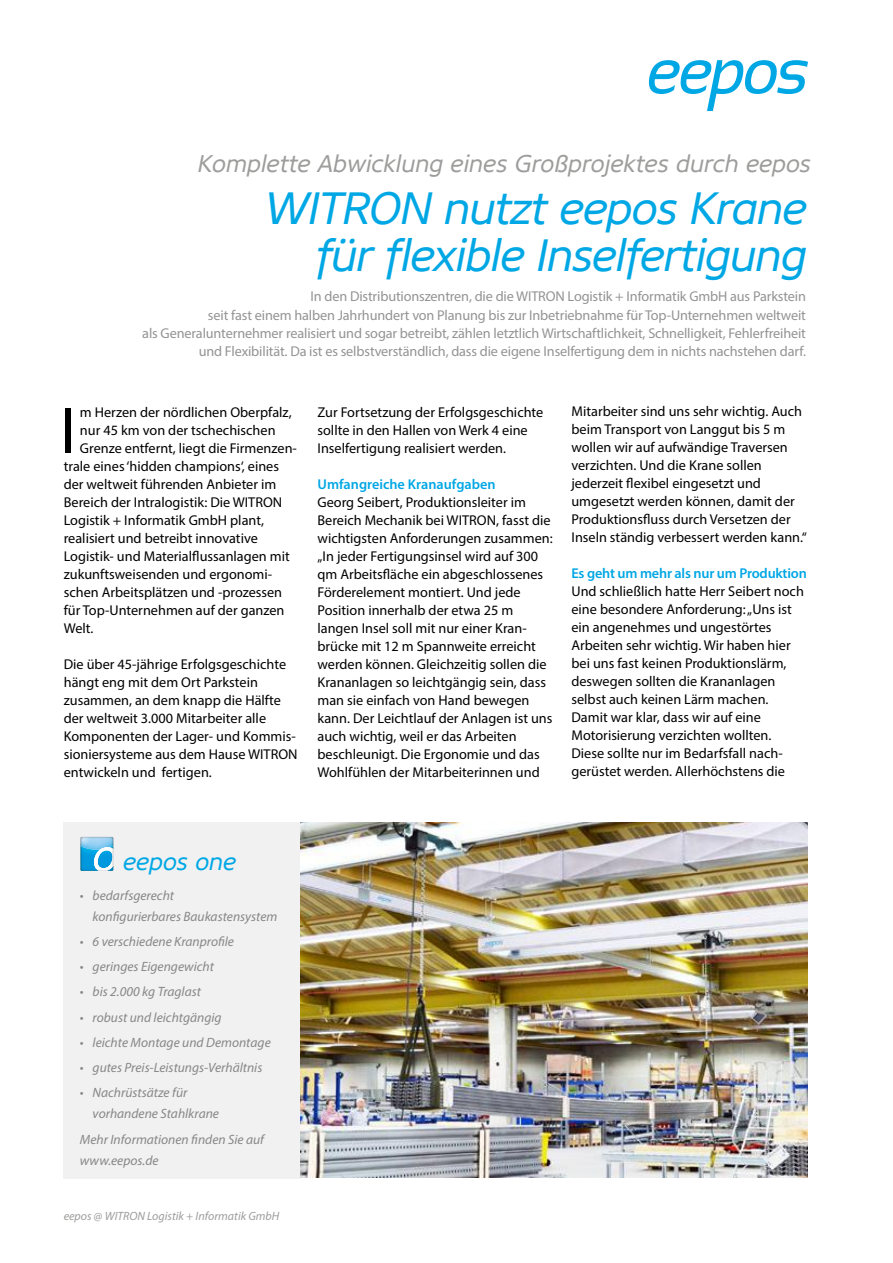
<style>
.page{position:relative;width:893px;height:1263px;background:#fff}
.page>*{position:absolute;margin:0;border:0;box-sizing:border-box;transform-origin:0 0}
.t1{font:66px "Myriad Pro";color:#000}
.t2{font:italic 45px/46.5px "Core Sans N45";letter-spacing:-.02em;color:#00a7e5;text-align:right}
.t3{font:italic 24px "Core Sans N45";color:#9d9d9c}
.t4{font:italic 24px "Core Sans N45";color:#00a7e5}
.t5{font:14.25px/18px "Myriad Pro";color:#000}
.t6{font:14.25px/18.3px "Myriad Pro";letter-spacing:-.01em;color:#878787;text-align:right}
.t7{font:600 14.25px "Myriad Pro";letter-spacing:-.01em;color:#00a7e5}
.t8{font:italic 13.5px/21px "Myriad Pro";color:#878787}
.t9{font:italic 12px "Myriad Pro";color:#9d9d9c}
</style>
<div class="page">
<div style="left:63px;top:822px;width:236px;height:356px;background:#f0f0f0"></div>
<img style="left:80px;top:850px;width:13px;height:21px">
<img style="left:80px;top:837px;width:33px;height:13px">
<img style="left:93px;top:847px;width:20px;height:24px">
<img style="left:300px;top:822px;width:508px;height:356px">
<svg style="left:649px;top:60px;width:159px;height:51px"></svg>
<h3 class="t3" style="left:198px;top:148px;width:615px">Komplette Abwicklung eines Großprojektes durch eepos</h3>
<h2 class="t2" style="left:264px;top:186px;width:544px">WITRON nutzt eepos Krane für flexible Inselfertigung</h2>
<p class="t6" style="left:142px;top:287px;width:665px">In den Distributionszentren, die die WITRON Logistik + Informatik GmbH aus Parkstein<br>seit fast einem halben Jahrhundert von Planung bis zur Inbetriebnahme für Top-Unternehmen weltweit<br>als Generalunternehmer realisiert und sogar betreibt, zählen letztlich Wirtschaftlichkeit, Schnelligkeit, Fehlerfreiheit und Flexibilität. Da ist es selbstverständlich, dass die eigene Inselfertigung dem in nichts nachstehen darf.</p>
<p class="t5" style="left:80px;top:403px;width:213px">m Herzen der nördlichen Oberpfalz,</p>
<p class="t5" style="left:80px;top:421px;width:197px">nur 45 km von der tschechischen</p>
<p class="t5" style="left:80px;top:439px;width:219px">Grenze entfernt, liegt die Firmenzen-</p>
<p class="t5" style="left:64px;top:457px;width:217px">trale eines ‘hidden champions‘, eines</p>
<p class="t5" style="left:64px;top:475px;width:214px">der weltweit führenden Anbieter im</p>
<p class="t5" style="left:64px;top:493px;width:220px">Bereich der Intralogistik: Die WITRON</p>
<p class="t5" style="left:64px;top:511px;width:202px">Logistik + Informatik GmbH plant,</p>
<p class="t5" style="left:64px;top:529px;width:196px">realisiert und betreibt innovative</p>
<p class="t5" style="left:64px;top:547px;width:227px">Logistik- und Materialflussanlagen mit</p>
<p class="t5" style="left:64px;top:565px;width:210px">zukunftsweisenden und ergonomi-</p>
<p class="t5" style="left:64px;top:583px;width:220px">schen Arbeitsplätzen und -prozessen</p>
<p class="t5" style="left:64px;top:601px;width:222px">für Top-Unternehmen auf der ganzen</p>
<p class="t5" style="left:64px;top:619px;width:31px">Welt.</p>
<p class="t5" style="left:64px;top:655px;width:235px">Die über 45-jährige Erfolgsgeschichte hängt eng mit dem Ort Parkstein zusammen, an dem knapp die Hälfte der weltweit 3.000 Mitarbeiter alle Komponenten der Lager- und Kommis&shy;sioniersysteme aus dem Hause WITRON entwickeln und fertigen.</p>
<h1 class="t1" style="left:61px;top:390px;width:17px">I</h1>
<p class="t5" style="left:317px;top:403px;width:227px">Zur Fortsetzung der Erfolgsgeschichte sollte in den Hallen von Werk 4 eine<br>Inselfertigung realisiert werden.</p>
<p class="t7" style="left:317px;top:476px;width:180px">Umfangreiche Kranaufgaben</p>
<p class="t5" style="left:317px;top:493px;width:237px">Georg Seibert, Produktionsleiter im Bereich Mechanik bei WITRON, fasst die wichtigsten Anforderungen zusammen: „In jeder Fertigungsinsel wird auf 300 qm Arbeitsfläche ein abgeschlossenes Förderelement montiert. Und jede Position innerhalb der etwa 25 m langen Insel soll mit nur einer Kran&shy;brücke mit 12 m Spannweite erreicht werden können. Gleichzeitig sollen die Krananlagen so leichtgängig sein, dass man sie einfach von Hand bewegen kann. Der Leichtlauf der Anlagen ist uns auch wichtig, weil er das Arbeiten beschleunigt. Die Ergonomie und das Wohlfühlen der Mitarbeiterinnen und</p>
<p class="t5" style="left:571px;top:402px;width:237px">Mitarbeiter sind uns sehr wichtig. Auch beim Transport von Langgut bis 5 m wollen wir auf aufwändige Traversen verzichten. Und die Krane sollen jederzeit flexibel eingesetzt und umgesetzt werden können, damit der Produktionsfluss durch Versetzen der Inseln ständig verbessert werden kann.“</p>
<p class="t7" style="left:571px;top:564px;width:237px">Es geht um mehr als nur um Produktion</p>
<p class="t5" style="left:571px;top:582px;width:234px">Und schließlich hatte Herr Seibert noch eine besondere Anforderung: „Uns ist ein angenehmes und ungestörtes Arbeiten sehr wichtig. Wir haben hier bei uns fast keinen Produktionslärm, deswegen sollten die Krananlagen selbst auch keinen Lärm machen.<br>Damit war klar, dass wir auf eine Motorisierung verzichten wollten.<br>Diese sollte nur im Bedarfsfall nach&shy;gerüstet werden. Allerhöchstens die</p>
<h3 class="t4" style="left:123px;top:846px;width:115px">eepos one</h3>
<p class="t8" style="left:93px;top:884px;width:186px;text-indent:-13px">• bedarfsgerecht<br>konfigurierbares Baukastensystem</p>
<p class="t8" style="left:80px;top:930px;width:156px">• 6 verschiedene Kranprofile</p>
<p class="t8" style="left:80px;top:956px;width:136px">• geringes Eigengewicht</p>
<p class="t8" style="left:80px;top:981px;width:123px">• bis 2.000 kg Traglast</p>
<p class="t8" style="left:80px;top:1006px;width:143px">• robust und leichtgängig</p>
<p class="t8" style="left:80px;top:1031px;width:192px">• leichte Montage und Demontage</p>
<p class="t8" style="left:80px;top:1057px;width:184px">• gutes Preis-Leistungs-Verhältnis</p>
<p class="t8" style="left:93px;top:1082px;width:128px;text-indent:-13px">• Nachrüstsätze für vorhandene Stahlkrane</p>
<p class="t8" style="left:80px;top:1128px;width:186px">Mehr Informationen finden Sie auf www.eepos.de</p>
<p class="t9" style="left:64px;top:1208px;width:217px">eepos @ WITRON Logistik + Informatik GmbH</p>
</div>
